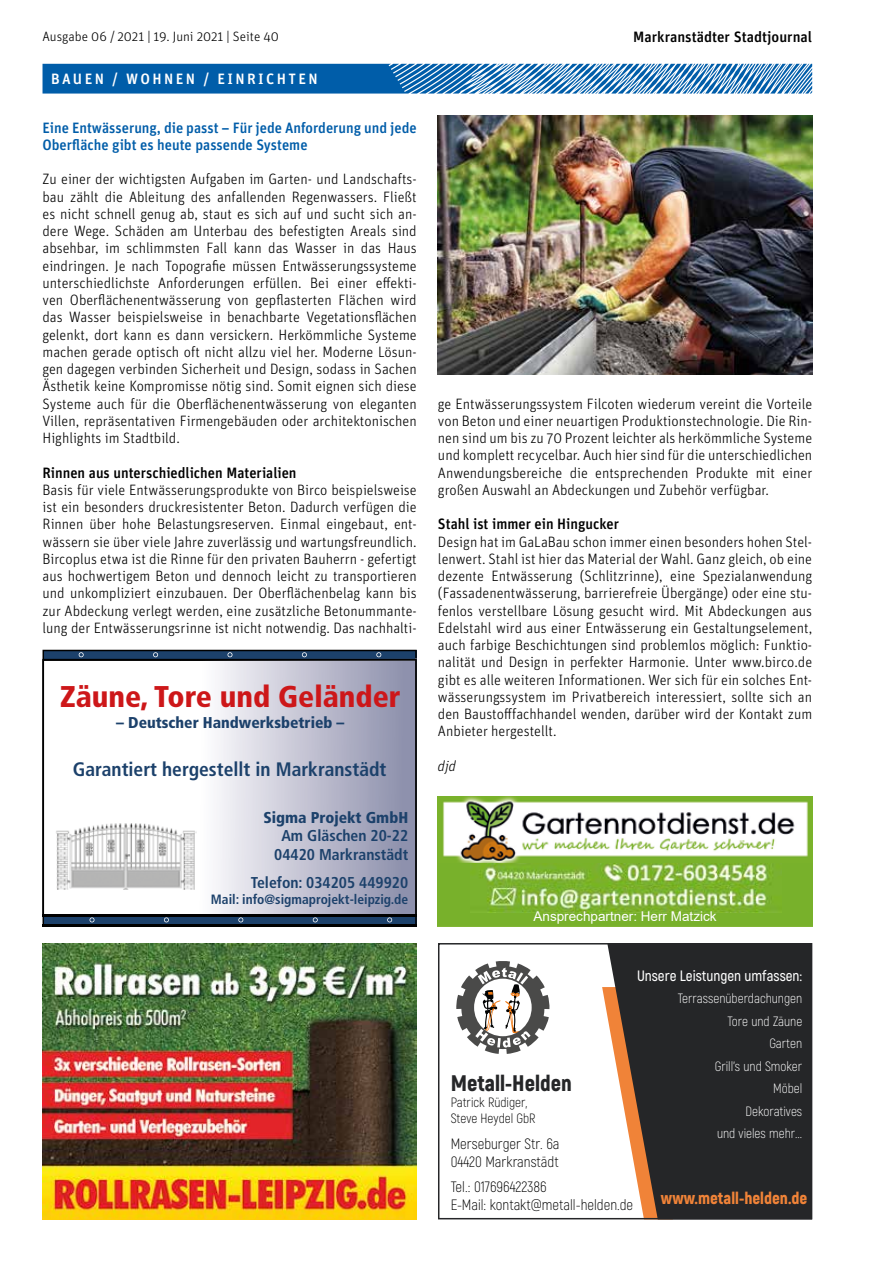
<style>
.page{position:relative;width:893px;height:1263px;background:#fff}
.page>*{position:absolute;margin:0;border:0;box-sizing:border-box;transform-origin:0 0}
.t1{font:900 condensed 30px "Frutiger";color:#cd1719}
.t2{font:900 22.5px "Akrobat";color:#252628}
.t3{font:700 condensed 19.5px "Frutiger";color:#1c416b}
.t4{font:900 17.1px "Akrobat";color:#f08338}
.t5{font:700 condensed 15.75px/18.9px "Frutiger";color:#1c416b;text-align:right}
.t6{font:900 condensed 15.75px "Frutiger";color:#1c416b}
.t7{font:300 15px/17.2px "Unit OT";color:#000;text-align:justify}
.t8{font:500 15px "Unit OT";color:#000}
.t9{font:500 15px/17.2px "Unit OT";color:#005da9}
.t10{font:300 15px/18px "Akrobat";color:#000}
.t11{font:600 15px "Akrobat";color:#fff}
.t12{font:500 15px "Unit OT";letter-spacing:.16em;color:#fff}
.t13{font:italic 300 15px "Unit OT";color:#000}
.t14{font:300 13.5px/22.5px "Akrobat";color:#fff;text-align:right}
.t15{font:300 13.5px "Unit OT";color:#000}
.t16{font:700 condensed 13.5px "Frutiger";color:#1c416b}
.t17{font:300 13.5px/16.2px "Akrobat";color:#000}
.t18{font:13.5px "Arial";color:#fff}
.s1{font-weight:900}
</style>
<div class="page">
<svg style="left:43px;top:64px;width:769px;height:30px;background:#3a82bc"></svg>
<img style="left:43px;top:943px;width:374px;height:277px">
<svg style="left:43px;top:650px;width:374px;height:274px;background:#163456"></svg>
<svg style="left:79px;top:652px;width:5px;height:5px"></svg>
<svg style="left:153px;top:652px;width:5px;height:5px"></svg>
<svg style="left:180px;top:652px;width:237px;height:7px;background:#20426a"></svg>
<svg style="left:90px;top:917px;width:5px;height:5px"></svg>
<svg style="left:164px;top:917px;width:5px;height:5px"></svg>
<svg style="left:238px;top:917px;width:5px;height:5px"></svg>
<svg style="left:313px;top:917px;width:5px;height:5px"></svg>
<svg style="left:387px;top:917px;width:5px;height:5px"></svg>
<svg style="left:43px;top:659px;width:374px;height:255px"></svg>
<hr style="left:43px;top:914px;width:374px;height:2px;background:#000">
<hr style="left:43px;top:924px;width:374px;height:2px;background:#000">
<img style="left:55px;top:821px;width:142px;height:69px">
<svg style="left:602px;top:987px;width:5px;height:27px"></svg>
<svg style="left:607px;top:946px;width:202px;height:270px;background:#3f3a38"></svg>
<svg style="left:456px;top:961px;width:94px;height:93px"></svg>
<div style="left:438px;top:943px;width:374px;height:276px;border:2px solid #252628"></div>
<img style="left:438px;top:796px;width:374px;height:130px">
<div style="left:438px;top:863px;width:374px;height:61px;background:#78b12b"></div>
<img style="left:474px;top:863px;width:307px;height:50px">
<img style="left:438px;top:115px;width:374px;height:259px">
<p class="t15" style="left:43px;top:29px;width:238px">Ausgabe 06 / 2021 | 19. Juni 2021 | Seite 40</p>
<p class="t8" style="left:633px;top:28px;width:180px">Markranstädter Stadtjournal</p>
<p class="t12" style="left:51px;top:70px;width:268px">BAUEN / WOHNEN / EINRICHTEN</p>
<p class="t9" style="left:43px;top:119px;width:376px">Eine Entwässerung, die passt – Für jede Anforderung und jede<br>Oberfläche gibt es heute passende Systeme</p>
<p class="t7" style="left:43px;top:171px;width:376px">Zu einer der wichtigsten Aufgaben im Garten- und Landschafts&shy;bau zählt die Ableitung des anfallenden Regenwassers. Fließt es nicht schnell genug ab, staut es sich auf und sucht sich an&shy;dere Wege. Schäden am Unterbau des befestigten Areals sind absehbar, im schlimmsten Fall kann das Wasser in das Haus eindringen. Je nach Topografie müssen Entwässerungssysteme unterschiedlichste Anforderungen erfüllen. Bei einer effekti&shy;ven Oberflächenentwässerung von gepflasterten Flächen wird das Wasser beispielsweise in benachbarte Vegetationsflächen gelenkt, dort kann es dann versickern. Herkömmliche Systeme machen gerade optisch oft nicht allzu viel her. Moderne Lösun&shy;gen dagegen verbinden Sicherheit und Design, sodass in Sachen Ästhetik keine Kompromisse nötig sind. Somit eignen sich diese Systeme auch für die Oberflächenentwässerung von eleganten Villen, repräsentativen Firmengebäuden oder architektonischen Highlights im Stadtbild.</p>
<p class="t8" style="left:43px;top:463px;width:256px">Rinnen aus unterschiedlichen Materialien</p>
<p class="t7" style="left:43px;top:481px;width:376px">Basis für viele Entwässerungsprodukte von Birco beispielsweise ist ein besonders druckresistenter Beton. Dadurch verfügen die Rinnen über hohe Belastungsreserven. Einmal eingebaut, ent&shy;wässern sie über viele Jahre zuverlässig und wartungsfreundlich.<br>Bircoplus etwa ist die Rinne für den privaten Bauherrn - gefertigt aus hochwertigem Beton und dennoch leicht zu transportieren und unkompliziert einzubauen. Der Oberflächenbelag kann bis zur Abdeckung verlegt werden, eine zusätzliche Betonummante&shy;lung der Entwässerungsrinne ist nicht notwendig. Das nachhalti-</p>
<p class="t1" style="left:60px;top:678px;width:342px">Zäune, Tore und Geländer</p>
<p class="t6" style="left:116px;top:713px;width:230px">– Deutscher Handwerksbetrieb –</p>
<p class="t3" style="left:73px;top:758px;width:315px">Garantiert hergestellt in Markranstädt</p>
<p class="t5" style="left:263px;top:808px;width:146px"><span class="s1">Sigma Projekt GmbH<br></span>Am Gläschen 20-22<br>04420 Markranstädt</p>
<p class="t5" style="left:251px;top:873px;width:159px">Telefon: 034205 449920</p>
<p class="t16" style="left:211px;top:891px;width:199px">Mail: info@sigmaprojekt-leipzig.de</p>
<p class="t7" style="left:438px;top:395px;width:376px">ge Entwässerungssystem Filcoten wiederum vereint die Vorteile von Beton und einer neuartigen Produktionstechnologie. Die Rin&shy;nen sind um bis zu 70 Prozent leichter als herkömmliche Systeme und komplett recycelbar. Auch hier sind für die unterschiedlichen Anwendungsbereiche die entsprechenden Produkte mit einer großen Auswahl an Abdeckungen und Zubehör verfügbar.</p>
<p class="t8" style="left:438px;top:515px;width:183px">Stahl ist immer ein Hingucker</p>
<p class="t7" style="left:438px;top:533px;width:376px">Design hat im GaLaBau schon immer einen besonders hohen Stel&shy;lenwert. Stahl ist hier das Material der Wahl. Ganz gleich, ob eine dezente Entwässerung (Schlitzrinne), eine Spezialanwendung (Fassadenentwässerung, barrierefreie Übergänge) oder eine stu&shy;fenlos verstellbare Lösung gesucht wird. Mit Abdeckungen aus Edelstahl wird aus einer Entwässerung ein Gestaltungselement, auch farbige Beschichtungen sind problemlos möglich: Funktio&shy;nalität und Design in perfekter Harmonie. Unter www.birco.de gibt es alle weiteren Informationen. Wer sich für ein solches Ent&shy;wässerungssystem im Privatbereich interessiert, sollte sich an den Baustofffachhandel wenden, darüber wird der Kontakt zum Anbieter hergestellt.</p>
<p class="t13" style="left:438px;top:757px;width:19px">djd</p>
<p class="t18" style="left:534px;top:907px;width:185px">Ansprechpartner: Herr Matzick</p>
<p class="t11" style="left:637px;top:966px;width:167px">Unsere Leistungen umfassen:</p>
<p class="t14" style="left:678px;top:987px;width:126px">Terrassenüberdachungen<br>Tore und Zäune<br>Garten<br>Grill's und Smoker<br>Möbel<br>Dekoratives<br>und vieles mehr...</p>
<p class="t2" style="left:451px;top:1068px;width:122px">Metall-Helden</p>
<p class="t17" style="left:451px;top:1094px;width:86px">Patrick Rüdiger,<br>Steve Heydel GbR</p>
<p class="t10" style="left:451px;top:1134px;width:110px">Merseburger Str. 6a<br>04420 Markranstädt</p>
<p class="t10" style="left:451px;top:1178px;width:184px">Tel.: 017696422386<br>E-Mail: kontakt@metall-helden.de</p>
<p class="t4" style="left:661px;top:1186px;width:148px">www.metall-helden.de</p>
</div>
